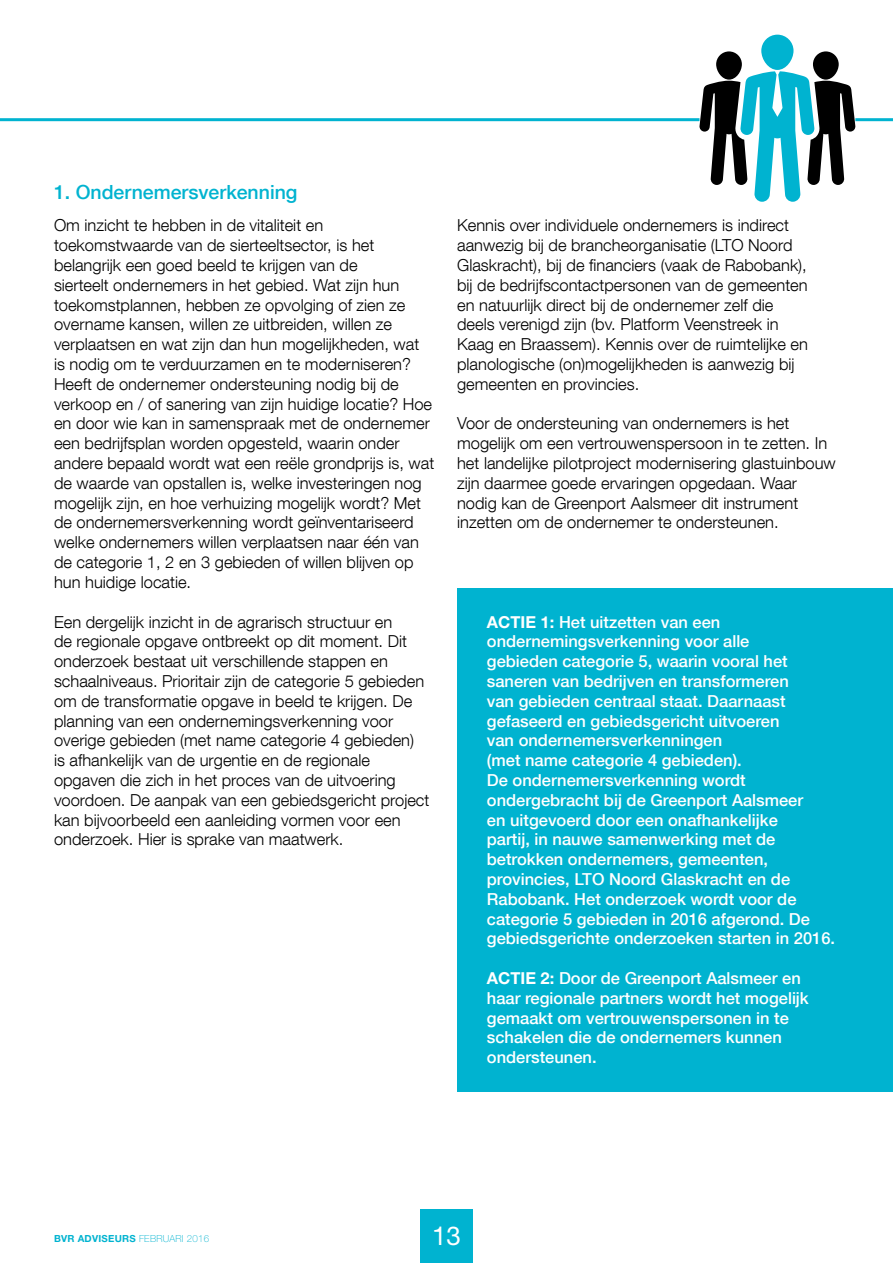
<style>
.page{position:relative;width:893px;height:1263px;background:#fff}
.page>*{position:absolute;margin:0;border:0;box-sizing:border-box;transform-origin:0 0}
.t1{font:25.95px "Helvetica Neue";color:#fff}
.t2{font:500 19.5px "Helvetica Neue LT Com";color:#00b3d0}
.t3{font:300 16.5px/19.8px "Helvetica Neue LT Com";color:#000}
.t4{font:500 16.5px/19.8px "Helvetica Neue LT Com";color:#fff}
.t5{font:700 16.5px "Helvetica Neue";color:#fff}
.t6{font:700 9.75px "Helvetica Neue";letter-spacing:.025em;color:#00b3d0}
.s1{font-family:"Helvetica Neue";font-weight:700}
.s2{font-weight:100}
</style>
<div class="page">
<div style="left:457px;top:587px;width:436px;height:504px;background:#00b3d0"></div>
<hr style="left:0;top:118px;width:699px;height:3px;background:#00b3d0">
<hr style="left:855px;top:118px;width:38px;height:3px;background:#00b3d0">
<div style="left:420px;top:1210px;width:53px;height:53px;background:#00b3d0"></div>
<div style="left:716px;top:51px;width:26px;height:29px;background:#000;border-radius:13px"></div>
<div style="left:813px;top:51px;width:26px;height:29px;background:#000;border-radius:13px"></div>
<div style="left:761px;top:35px;width:32px;height:35px;background:#00b3d0;border-radius:16px"></div>
<svg style="left:699px;top:71px;width:157px;height:131px"></svg>
<p class="t2" style="left:54px;top:180px;width:245px">1. Ondernemersverkenning</p>
<p class="t3" style="left:54px;top:215px;width:382px">Om inzicht te hebben in de vitaliteit en toekomstwaarde van de sierteeltsector, is het belangrijk een goed beeld te krijgen van de<br>sierteelt ondernemers in het gebied. Wat zijn hun toekomstplannen, hebben ze opvolging of zien ze overname kansen, willen ze uitbreiden, willen ze verplaatsen en wat zijn dan hun mogelijkheden, wat is nodig om te verduurzamen en te moderniseren?<br>Heeft de ondernemer ondersteuning nodig bij de verkoop en / of sanering van zijn huidige locatie? Hoe en door wie kan in samenspraak met de ondernemer een bedrijfsplan worden opgesteld, waarin onder andere bepaald wordt wat een reële grondprijs is, wat de waarde van opstallen is, welke investeringen nog mogelijk zijn, en hoe verhuizing mogelijk wordt? Met de ondernemersverkenning wordt geïnventariseerd welke ondernemers willen verplaatsen naar één van de categorie 1, 2 en 3 gebieden of willen blijven op hun huidige locatie.</p>
<p class="t3" style="left:54px;top:611px;width:377px">Een dergelijk inzicht in de agrarisch structuur en<br>de regionale opgave ontbreekt op dit moment. Dit onderzoek bestaat uit verschillende stappen en schaalniveaus. Prioritair zijn de categorie 5 gebieden om de transformatie opgave in beeld te krijgen. De planning van een ondernemingsverkenning voor overige gebieden (met name categorie 4 gebieden)<br>is afhankelijk van de urgentie en de regionale opgaven die zich in het proces van de uitvoering voordoen. De aanpak van een gebiedsgericht project kan bijvoorbeeld een aanleiding vormen voor een onderzoek. Hier is sprake van maatwerk.</p>
<p class="t3" style="left:457px;top:215px;width:352px">Kennis over individuele ondernemers is indirect aanwezig bij de brancheorganisatie (LTO Noord Glaskracht), bij de financiers (vaak de Rabobank), bij de bedrijfscontactpersonen van de gemeenten en natuurlijk direct bij de ondernemer zelf die deels verenigd zijn (bv. Platform Veenstreek in Kaag en Braassem). Kennis over de ruimtelijke en planologische (on)mogelijkheden is aanwezig bij gemeenten en provincies.</p>
<p class="t3" style="left:457px;top:413px;width:380px">Voor de ondersteuning van ondernemers is het mogelijk om een vertrouwenspersoon in te zetten. In het landelijke pilotproject modernisering glastuinbouw zijn daarmee goede ervaringen opgedaan. Waar nodig kan de Greenport Aalsmeer dit instrument inzetten om de ondernemer te ondersteunen.</p>
<p class="t5" style="left:487px;top:611px;width:33px">ACTIE</p>
<p class="t4" style="left:487px;top:611px;width:350px;text-indent:54px"><span class="s1">1:</span> Het uitzetten van een ondernemingsverkenning voor alle<br>gebieden categorie 5, waarin vooral het saneren van bedrijven en transformeren<br>van gebieden centraal staat. Daarnaast gefaseerd en gebiedsgericht uitvoeren<br>van ondernemersverkenningen<br>(met name categorie 4 gebieden).<br>De ondernemersverkenning wordt ondergebracht bij de Greenport Aalsmeer<br>en uitgevoerd door een onafhankelijke<br>partij, in nauwe samenwerking met de betrokken ondernemers, gemeenten, provincies, LTO Noord Glaskracht en de Rabobank. Het onderzoek wordt voor de categorie 5 gebieden in 2016 afgerond. De gebiedsgerichte onderzoeken starten in 2016.</p>
<p class="t5" style="left:487px;top:968px;width:33px">ACTIE</p>
<p class="t4" style="left:487px;top:968px;width:323px;text-indent:54px"><span class="s1">2:</span> Door de Greenport Aalsmeer en haar regionale partners wordt het mogelijk gemaakt om vertrouwenspersonen in te schakelen die de ondernemers kunnen ondersteunen.</p>
<p class="t6" style="left:54px;top:1232px;width:157px">BVR ADVISEURS <span class="s2">FEBRUARI 2016</span></p>
<h1 class="t1" style="left:432px;top:1221px;width:30px">13</h1>
</div>
